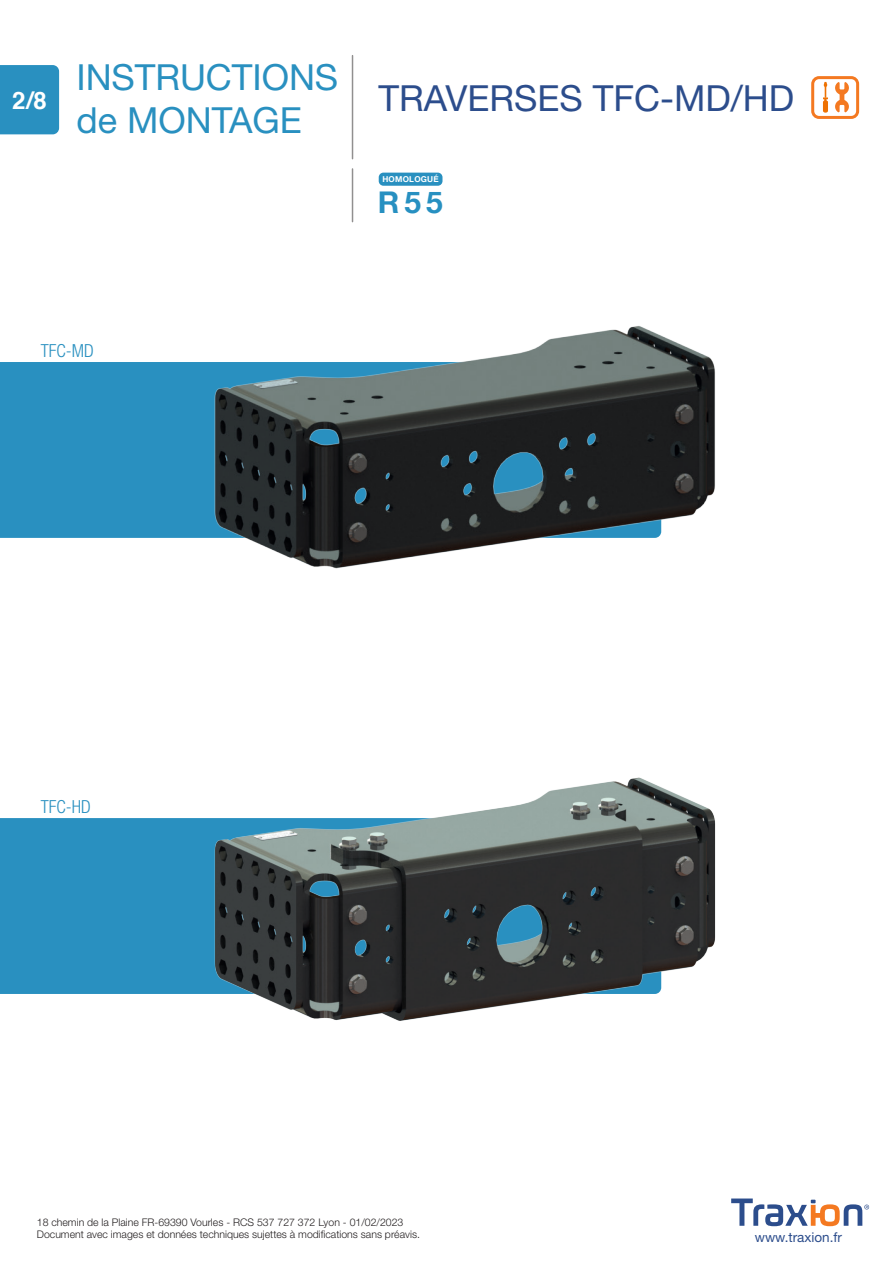
<style>
.page{position:relative;width:893px;height:1263px;background:#fff}
.page>*{position:absolute;margin:0;border:0;box-sizing:border-box;transform-origin:0 0}
.t1{font:36px "Helvetica Neue";color:#2990c0}
.t2{font:36px "Helvetica Neue";color:#2c4d8c}
.t3{font:700 29.85px "Helvetica Neue";color:#2790c1}
.t4{font:700 24px "Helvetica";color:#fff}
.t5{font:300 condensed 18px "Helvetica Neue";color:#2990c0}
.t6{font:13.5px "Helvetica Neue";color:#2c4d8c}
.t7{font:300 10.5px/12.6px "Helvetica Neue";color:#231f20}
.t8{font:700 8.1px "Helvetica Neue";letter-spacing:.03em;color:#fff}
</style>
<div class="page">
<svg style="left:731px;top:1198px;width:138px;height:28px"></svg>
<div style="left:379px;top:173px;width:63px;height:13px;background:#2990c0;border-radius:5px"></div>
<div style="left:0;top:362px;width:215px;height:176px;background:#2990c0"></div>
<div style="left:0;top:818px;width:215px;height:176px;background:#2990c0"></div>
<div style="left:0;top:65px;width:59px;height:69px;background:#2990c0"></div>
<hr style="left:352px;top:56px;width:1px;height:103px;background:#231f20">
<hr style="left:352px;top:169px;width:1px;height:53px;background:#231f20">
<img style="left:215px;top:326px;width:500px;height:243px">
<img style="left:215px;top:778px;width:500px;height:243px">
<svg style="left:835px;top:82px;width:14px;height:31px"></svg>
<svg style="left:823px;top:82px;width:5px;height:31px"></svg>
<div style="left:811px;top:76px;width:48px;height:43px;border:3px solid #f47921;border-radius:6px"></div>
<p class="t1" style="left:76px;top:56px;width:263px">INSTRUCTIONS</p>
<p class="t1" style="left:76px;top:99px;width:227px">de MONTAGE</p>
<p class="t4" style="left:12px;top:81px;width:36px">2/8</p>
<p class="t2" style="left:378px;top:76px;width:417px">TRAVERSES TFC-MD/HD</p>
<p class="t5" style="left:41px;top:340px;width:55px">TFC-MD</p>
<p class="t5" style="left:41px;top:796px;width:52px">TFC-HD</p>
<p class="t8" style="left:382px;top:175px;width:58px">HOMOLOGUÉ</p>
<p class="t3" style="left:378px;top:184px;width:67px">R55</p>
<p class="t7" style="left:37px;top:1215px;width:385px">18 chemin de la Plaine FR-69390 Vourles - RCS 537 727 372 Lyon - 01/02/2023<br>Document avec images et données techniques sujettes à modifications sans préavis.</p>
<p class="t6" style="left:755px;top:1229px;width:89px">www.traxion.fr</p>
</div>
